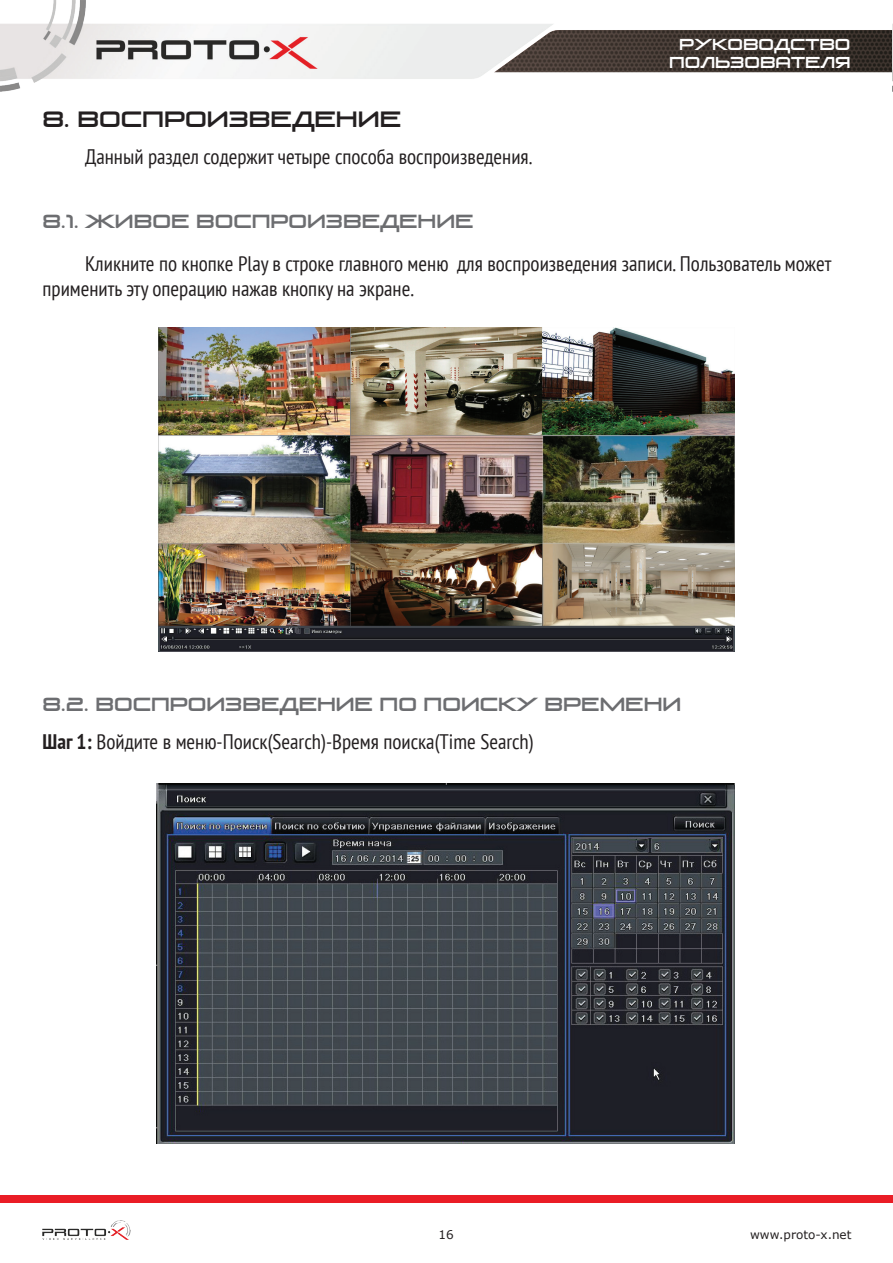
<style>
.page{position:relative;width:893px;height:1263px;background:#fff}
.page>*{position:absolute;margin:0;border:0;box-sizing:border-box;transform-origin:0 0}
.t1{font:condensed 21px/25.2px "PT Sans";color:#231f20}
.t2{font:21px "Venus Rising";color:#231f20}
.t3{font:18px "Venus Rising";color:#6c6d70}
.t4{font:15px/18px "Venus Rising";color:#fff;text-align:right}
.t5{font:12px "Verdana";color:#231f20}
.s1{font-weight:700}
</style>
<div class="page">
<img style="left:0;top:0;width:893px;height:92px">
<div style="left:0;top:1196px;width:893px;height:7px;background:#ea1d26"></div>
<img style="left:43px;top:1220px;width:87px;height:20px">
<img style="left:158px;top:327px;width:576px;height:324px">
<img style="left:157px;top:784px;width:577px;height:360px">
<p class="t2" style="left:43px;top:107px;width:360px">8. воспрои3ведение</p>
<p class="t1" style="left:85px;top:143px;width:448px">Данный раздел содержит четыре способа воспроизведения.</p>
<p class="t3" style="left:43px;top:211px;width:433px">8.1. Живое воспрои3ведение</p>
<p class="t4" style="left:669px;top:35px;width:183px">руководство поль3ователя</p>
<p class="t1" style="left:43px;top:251px;width:790px;text-indent:43px">Кликните по кнопке Play в строке главного меню для воспроизведения записи. Пользователь может применить эту операцию нажав кнопку на экране.</p>
<p class="t3" style="left:43px;top:694px;width:640px">8.2. Воспрои3ведение по поиску времени</p>
<p class="t1" style="left:43px;top:728px;width:493px"><span class="s1">Шаг 1:</span> Войдите в меню-Поиск(Search)-Время поиска(Time Search)</p>
<p class="t5" style="left:439px;top:1227px;width:17px">16</p>
<p class="t5" style="left:750px;top:1227px;width:103px">www.proto-x.net</p>
</div>
